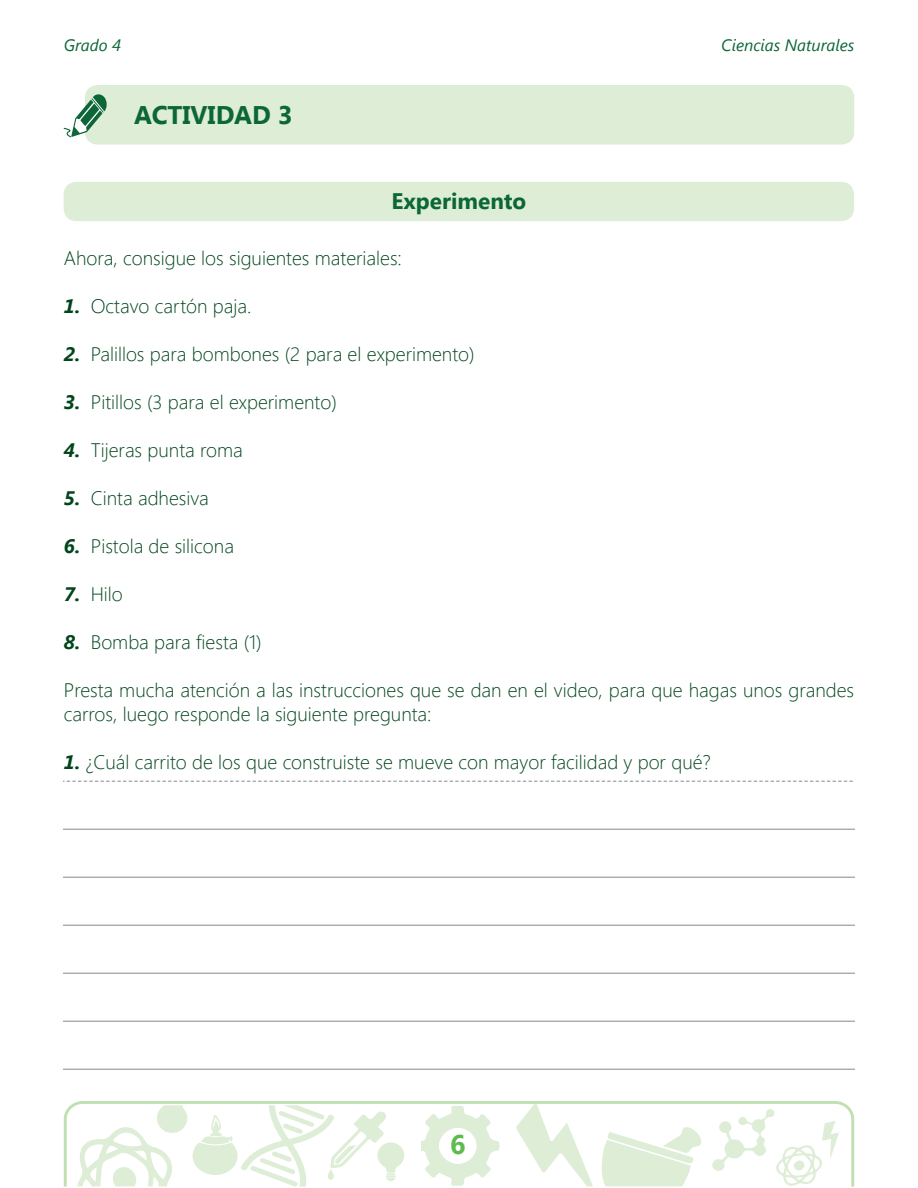
<style>
.page{position:relative;width:918px;height:1188px;background:#fff}
.page>*{position:absolute;margin:0;border:0;box-sizing:border-box;transform-origin:0 0}
.t1{font:700 27px "Segoe UI";color:#5fbb4c}
.Pasos__INTRO_ACT_RES{font:700 25.5px "Segoe UI";color:#0c6638}
.Subtítulo{font:700 22.5px "Segoe UI";color:#0c6638}
.B_LOQ_TEXTO{font:300 19.5px/24px "Segoe UI";color:#00451c}
.t2{font:italic 16.5px "Segoe UI";color:#0c6638}
.s1{font-weight:700;font-style:italic}
</style>
<div class="page">
<svg style="left:64px;top:1101px;width:790px;height:86px"></svg>
<svg style="left:422px;top:1106px;width:78px;height:80px"></svg>
<hr style="left:64px;top:925px;width:790px;height:1px;background:#939598">
<hr style="left:64px;top:829px;width:790px;height:1px;background:#939598">
<hr style="left:64px;top:1021px;width:790px;height:1px;background:#939598">
<hr style="left:64px;top:877px;width:790px;height:1px;background:#939598">
<hr style="left:64px;top:1069px;width:790px;height:1px;background:#939598">
<svg style="left:64px;top:781px;width:789px;height:1px"></svg>
<hr style="left:64px;top:973px;width:790px;height:1px;background:#939598">
<div style="left:85px;top:85px;width:769px;height:60px;background:#ddedd6;border-radius:12px"></div>
<div style="left:64px;top:182px;width:790px;height:39px;background:#ddedd6;border-radius:13px"></div>
<svg style="left:63px;top:93px;width:44px;height:45px"></svg>
<p class="t2" style="left:64px;top:34px;width:59px">Grado 4</p>
<p class="t2" style="left:721px;top:34px;width:134px">Ciencias Naturales</p>
<p class="Pasos__INTRO_ACT_RES" style="left:134px;top:97px;width:160px">ACTIVIDAD 3</p>
<p class="Subtítulo" style="left:392px;top:185px;width:136px">Experimento</p>
<p class="B_LOQ_TEXTO" style="left:64px;top:245px;width:340px">Ahora, consigue los siguientes materiales:</p>
<p class="B_LOQ_TEXTO" style="left:64px;top:293px;width:189px"><span class="s1">1.</span> Octavo cartón paja.</p>
<p class="B_LOQ_TEXTO" style="left:64px;top:341px;width:412px"><span class="s1">2.</span> Palillos para bombones (2 para el experimento)</p>
<p class="B_LOQ_TEXTO" style="left:64px;top:389px;width:275px"><span class="s1">3.</span> Pitillos (3 para el experimento)</p>
<p class="B_LOQ_TEXTO" style="left:64px;top:437px;width:181px"><span class="s1">4.</span> Tijeras punta roma</p>
<p class="B_LOQ_TEXTO" style="left:64px;top:485px;width:147px"><span class="s1">5.</span> Cinta adhesiva</p>
<p class="B_LOQ_TEXTO" style="left:64px;top:533px;width:172px"><span class="s1">6.</span> Pistola de silicona</p>
<p class="B_LOQ_TEXTO" style="left:64px;top:581px;width:61px"><span class="s1">7.</span> Hilo</p>
<p class="B_LOQ_TEXTO" style="left:64px;top:629px;width:199px"><span class="s1">8.</span> Bomba para fiesta (1)</p>
<p class="B_LOQ_TEXTO" style="left:64px;top:677px;width:792px">Presta mucha atención a las instrucciones que se dan en el video, para que hagas unos grandes carros, luego responde la siguiente pregunta:</p>
<p class="B_LOQ_TEXTO" style="left:64px;top:749px;width:649px"><span class="s1">1.</span> ¿Cuál carrito de los que construiste se mueve con mayor facilidad y por qué?</p>
<h1 class="t1" style="left:450px;top:1125px;width:17px">6</h1>
</div>
